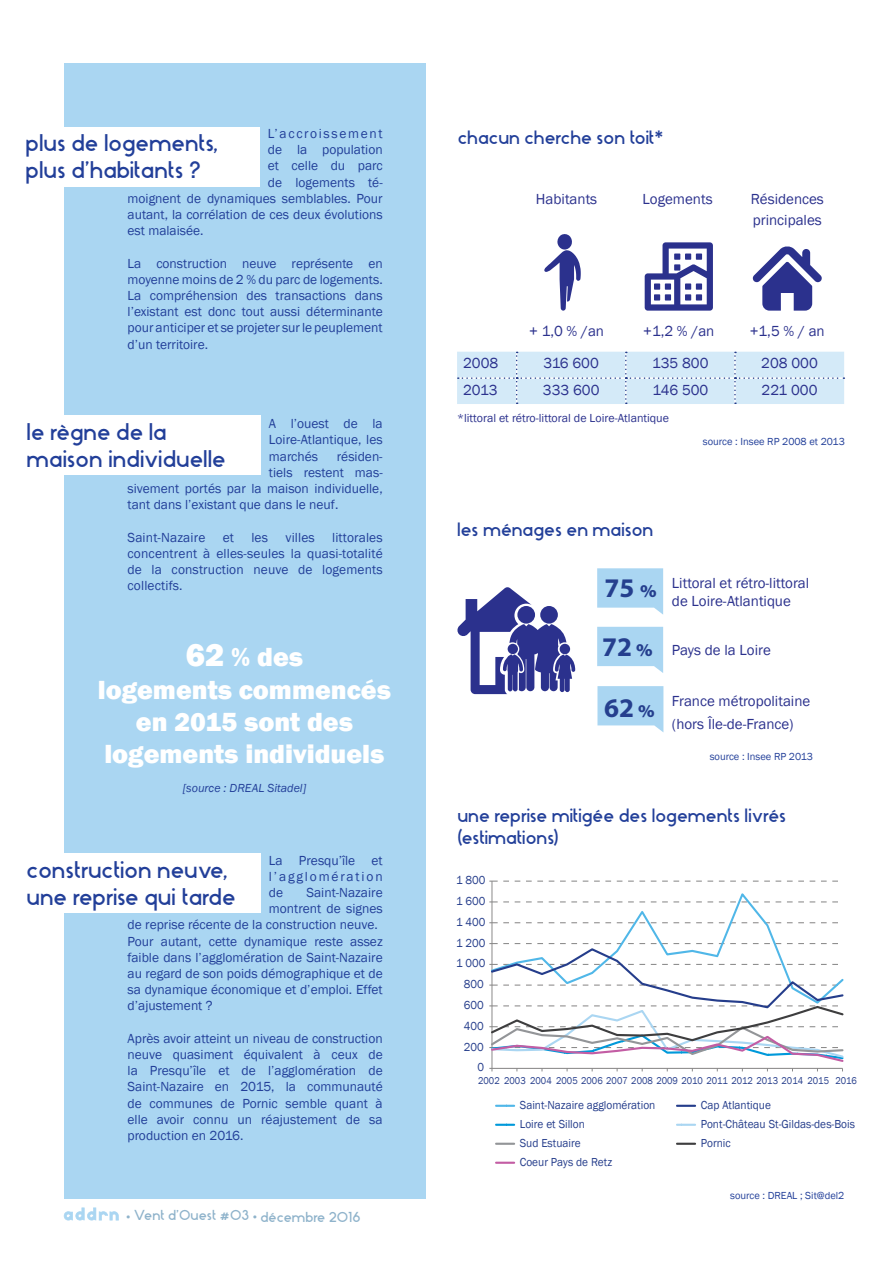
<style>
.page{position:relative;width:893px;height:1263px;background:#fff}
.page>*{position:absolute;margin:0;border:0;box-sizing:border-box;transform-origin:0 0}
.t1{font:800 27px/32.4px "Franklin Gothic";color:#fff;text-align:center}
.t2{font:700 27px/58.9px "Myriad Pro";color:#253f8e}
.t3{font:22.5px/27px "Stark";color:#223f99}
.t4{font:18px/21.6px "Stark";color:#223f99}
.t5{font:15px/21px "Franklin Gothic";color:#2b318d}
.t6{font:13.5px/16.2px "Franklin Gothic";color:#223f99;text-align:justify}
.t7{font:13.5px "Stark";color:#8fb3cb}
.t8{font:13.5px "Franklin Gothic";letter-spacing:.125em;color:#223f99}
.t9{font:12px "Franklin Gothic";color:#2b318d}
.t10{font:italic 12px "Franklin Gothic";color:#223f99}
.t11{font:11.85px "Franklin Gothic";color:#253d8b;scale:.95 1}
.t12{font:10.5px "Franklin Gothic";color:#223f99}
.t13{font:10.2px "Franklin Gothic";color:#253d8b;scale:.9 1}
.s1{font-size:33px}
.s2{font-weight:900;font-size:18px}
</style>
<div class="page">
<div style="left:64px;top:64px;width:361px;height:1135px;background:#aad6f2"></div>
<div style="left:4px;top:127px;width:255px;height:59px;background:#fff"></div>
<div style="left:5px;top:415px;width:255px;height:60px;background:#fff"></div>
<div style="left:5px;top:853px;width:255px;height:59px;background:#fff"></div>
<svg style="left:64px;top:1207px;width:55px;height:13px"></svg>
<svg style="left:544px;top:234px;width:37px;height:77px"></svg>
<svg style="left:752px;top:246px;width:70px;height:65px"></svg>
<svg style="left:645px;top:242px;width:68px;height:69px"></svg>
<div style="left:654px;top:283px;width:6px;height:7px;background:#2b318d"></div>
<div style="left:665px;top:283px;width:6px;height:7px;background:#2b318d"></div>
<div style="left:654px;top:294px;width:6px;height:7px;background:#2b318d"></div>
<div style="left:665px;top:294px;width:6px;height:7px;background:#2b318d"></div>
<div style="left:685px;top:283px;width:6px;height:7px;background:#2b318d"></div>
<div style="left:696px;top:283px;width:6px;height:7px;background:#2b318d"></div>
<div style="left:685px;top:294px;width:6px;height:7px;background:#2b318d"></div>
<div style="left:696px;top:294px;width:6px;height:7px;background:#2b318d"></div>
<div style="left:674px;top:253px;width:6px;height:7px;background:#2b318d"></div>
<div style="left:685px;top:253px;width:6px;height:7px;background:#2b318d"></div>
<div style="left:674px;top:264px;width:6px;height:7px;background:#2b318d"></div>
<div style="left:696px;top:253px;width:6px;height:7px;background:#2b318d"></div>
<div style="left:457px;top:352px;width:387px;height:52px;background:#d4eaf8"></div>
<svg style="left:597px;top:568px;width:66px;height:47px"></svg>
<svg style="left:597px;top:627px;width:66px;height:46px"></svg>
<svg style="left:597px;top:686px;width:66px;height:46px"></svg>
<hr style="left:492px;top:881px;width:1px;height:187px;background:#878686">
<svg style="left:489px;top:881px;width:349px;height:1px"></svg>
<svg style="left:489px;top:890px;width:355px;height:181px"></svg>
<svg style="left:496px;top:1105px;width:18px;height:2px"></svg>
<svg style="left:677px;top:1105px;width:18px;height:2px"></svg>
<svg style="left:496px;top:1124px;width:18px;height:2px"></svg>
<svg style="left:677px;top:1124px;width:18px;height:2px"></svg>
<svg style="left:496px;top:1143px;width:18px;height:2px"></svg>
<svg style="left:677px;top:1143px;width:18px;height:2px"></svg>
<svg style="left:496px;top:1162px;width:18px;height:2px"></svg>
<svg style="left:457px;top:587px;width:118px;height:107px"></svg>
<p class="t8" style="left:268px;top:125px;width:116px">L’accroissement</p>
<p class="t6" style="left:268px;top:142px;width:116px">de la population</p>
<p class="t6" style="left:268px;top:158px;width:116px">et celle du parc</p>
<p class="t6" style="left:268px;top:174px;width:116px">de logements té-</p>
<p class="t6" style="left:128px;top:191px;width:257px">moignent de dynamiques semblables. Pour</p>
<p class="t6" style="left:128px;top:207px;width:257px">autant, la corrélation de ces deux évolutions</p>
<p class="t6" style="left:128px;top:223px;width:78px">est malaisée.</p>
<p class="t6" style="left:128px;top:255px;width:257px">La construction neuve représente en moyenne moins de 2 % du parc de logements.<br>La compréhension des transactions dans l’existant est donc tout aussi déterminante pour anticiper et se projeter sur le peuplement d’un territoire.</p>
<h2 class="t3" style="left:26px;top:128px;width:194px">plus de logements, plus d’habitants ?</h2>
<p class="t6" style="left:269px;top:416px;width:115px">A l’ouest de la Loire-Atlantique, les marchés</p>
<h2 class="t3" style="left:27px;top:417px;width:201px">le règne de la maison individuelle</h2>
<p class="t6" style="left:337px;top:448px;width:47px">résiden-</p>
<p class="t6" style="left:269px;top:464px;width:115px">tiels restent mas-</p>
<p class="t6" style="left:128px;top:481px;width:257px">sivement portés par la maison individuelle,</p>
<p class="t6" style="left:128px;top:497px;width:212px">tant dans l’existant que dans le neuf.</p>
<p class="t6" style="left:128px;top:529px;width:79px">Saint-Nazaire</p>
<p class="t6" style="left:223px;top:529px;width:13px">et</p>
<p class="t6" style="left:251px;top:529px;width:18px">les</p>
<p class="t6" style="left:285px;top:529px;width:31px">villes</p>
<p class="t6" style="left:128px;top:529px;width:257px;text-indent:205px">littorales concentrent à elles-seules la quasi-totalité de la construction neuve de logements collectifs.</p>
<h1 class="t1" style="left:98px;top:641px;width:295px"><span class="s1">62</span> % des<br>logements commencés en 2015 sont des logements individuels</h1>
<p class="t10" style="left:183px;top:781px;width:125px">[source : DREAL Sitadel]</p>
<p class="t6" style="left:269px;top:852px;width:115px">La Presqu’île et l’agglomération de</p>
<h2 class="t3" style="left:27px;top:854px;width:211px">construction neuve, une reprise qui tarde</h2>
<p class="t6" style="left:306px;top:885px;width:78px">Saint-Nazaire</p>
<p class="t6" style="left:269px;top:901px;width:115px">montrent de signes</p>
<p class="t6" style="left:128px;top:917px;width:252px">de reprise récente de la construction neuve.</p>
<p class="t6" style="left:128px;top:933px;width:257px">Pour autant, cette dynamique reste assez</p>
<p class="t6" style="left:128px;top:949px;width:257px">faible dans l’agglomération de Saint-Nazaire</p>
<p class="t6" style="left:128px;top:966px;width:257px">au regard de son poids démographique et de</p>
<p class="t6" style="left:128px;top:982px;width:257px">sa dynamique économique et d’emploi. Effet</p>
<p class="t6" style="left:128px;top:998px;width:87px">d’ajustement ?</p>
<p class="t6" style="left:128px;top:1030px;width:257px">Après avoir atteint un niveau de construction neuve quasiment équivalent à ceux de la Presqu’île et de l’agglomération de Saint-Nazaire en 2015, la communauté de communes de Pornic semble quant à elle avoir connu un réajustement de sa production en 2016.</p>
<p class="t7" style="left:126px;top:1206px;width:236px">• Vent d’Ouest #03 • décembre 2016</p>
<h3 class="t4" style="left:458px;top:125px;width:207px">chacun cherche son toit*</h3>
<p class="t5" style="left:536px;top:188px;width:63px">Habitants</p>
<p class="t5" style="left:643px;top:188px;width:72px">Logements</p>
<p class="t5" style="left:751px;top:188px;width:75px">Résidences principales</p>
<p class="t5" style="left:529px;top:320px;width:76px">+ 1,0 % /an</p>
<p class="t5" style="left:643px;top:320px;width:73px">+1,2 % /an</p>
<p class="t5" style="left:750px;top:320px;width:76px">+1,5 % / an</p>
<p class="t5" style="left:463px;top:353px;width:37px">2008</p>
<p class="t5" style="left:544px;top:353px;width:57px">316 600</p>
<p class="t5" style="left:652px;top:353px;width:58px">135 800</p>
<p class="t5" style="left:761px;top:353px;width:58px">208 000</p>
<p class="t5" style="left:463px;top:379px;width:36px">2013</p>
<p class="t5" style="left:543px;top:379px;width:58px">333 600</p>
<p class="t5" style="left:652px;top:379px;width:58px">146 500</p>
<p class="t5" style="left:761px;top:379px;width:57px">221 000</p>
<p class="t9" style="left:457px;top:411px;width:213px">*littoral et rétro-littoral de Loire-Atlantique</p>
<h3 class="t4" style="left:457px;top:517px;width:198px">les ménages en maison</h3>
<p class="t12" style="left:703px;top:435px;width:143px">source : Insee RP 2008 et 2013</p>
<h1 class="t2" style="left:602px;top:558px;width:56px">75 <span class="s2">%<br></span>72<span class="s2">%</span></h1>
<h1 class="t2" style="left:604px;top:677px;width:52px">62<span class="s2">%</span></h1>
<p class="t5" style="left:672px;top:574px;width:139px;line-height:18px">Littoral et rétro-littoral de Loire-Atlantique</p>
<p class="t5" style="left:672px;top:640px;width:100px">Pays de la Loire</p>
<p class="t5" style="left:672px;top:690px;width:140px;line-height:22.8px">France métropolitaine (hors Île-de-France)</p>
<p class="t12" style="left:710px;top:750px;width:105px">source : Insee RP 2013</p>
<h3 class="t4" style="left:457px;top:803px;width:330px">une reprise mitigée des logements livrés (estimations)</h3>
<p class="t11" style="left:456px;top:873px;width:32px">1 800</p>
<p class="t11" style="left:456px;top:894px;width:32px">1 600</p>
<p class="t11" style="left:456px;top:914px;width:32px">1 400</p>
<p class="t11" style="left:456px;top:935px;width:32px">1 200</p>
<p class="t11" style="left:456px;top:956px;width:32px">1 000</p>
<p class="t11" style="left:464px;top:977px;width:22px">800</p>
<p class="t11" style="left:464px;top:998px;width:22px">600</p>
<p class="t11" style="left:464px;top:1018px;width:22px">400</p>
<p class="t11" style="left:464px;top:1039px;width:22px">200</p>
<p class="t11" style="left:478px;top:1060px;width:8px">0</p>
<p class="t13" style="left:478px;top:1074px;width:422px">2002 2003 2004 2005 2006 2007 2008 2009 2010 2011 2012 2013 2014 2015 2016</p>
<p class="t11" style="left:520px;top:1098px;width:144px">Saint-Nazaire agglomération</p>
<p class="t11" style="left:701px;top:1098px;width:75px">Cap Atlantique</p>
<p class="t11" style="left:520px;top:1116px;width:70px">Loire et Sillon</p>
<p class="t11" style="left:701px;top:1116px;width:164px">Pont-Château St-Gildas-des-Bois</p>
<p class="t11" style="left:520px;top:1135px;width:66px">Sud Estuaire</p>
<p class="t11" style="left:701px;top:1135px;width:33px">Pornic</p>
<p class="t11" style="left:520px;top:1154px;width:99px">Coeur Pays de Retz</p>
<p class="t12" style="left:730px;top:1189px;width:116px">source : DREAL ; Sit@del2</p>
</div>
